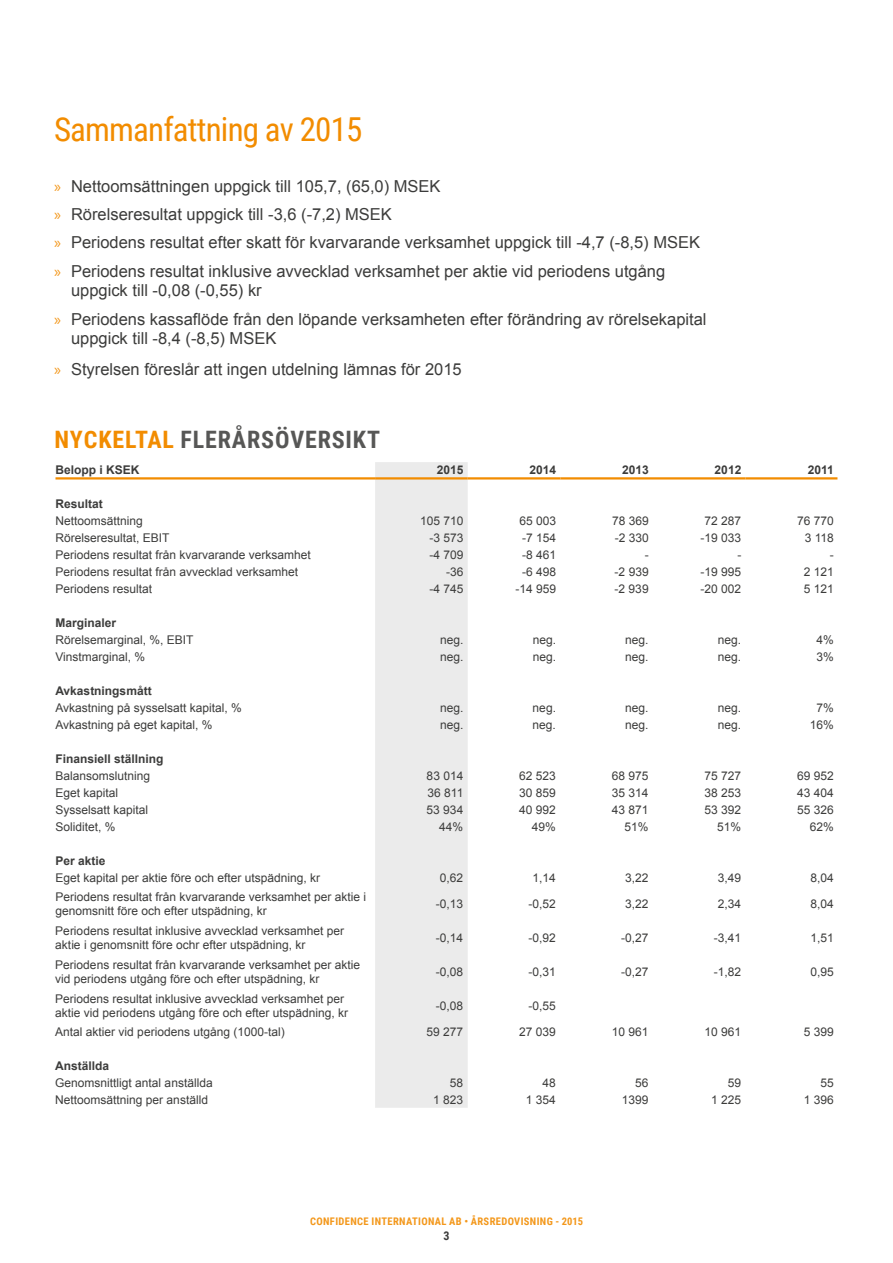
<style>
.page{position:relative;width:893px;height:1263px;background:#fff}
.page>*{position:absolute;margin:0;border:0;box-sizing:border-box;transform-origin:0 0}
.t1{font:33px "Roboto Condensed";letter-spacing:-.025em;color:#f28c00}
.t2{font:700 24px "Roboto Condensed";letter-spacing:.035em;color:#575756}
.t3{font:16.5px/28.3px "Arial";color:#3c3c3b}
.t4{font:12px/14.4px "Arial";color:#3c3c3b}
.t5{font:700 12px "Arial";color:#3c3c3b}
.t6{font:700 12px "Roboto Condensed";color:#3c3c3b}
.t7{font:700 10.5px "Roboto Condensed";letter-spacing:.035em;color:#f3971a}
.s1{font-family:"Myriad Pro";color:#f3971a}
.s2{color:#f28c00}
</style>
<div class="page">
<div style="left:375px;top:462px;width:93px;height:646px;background:#ebebeb"></div>
<hr style="left:56px;top:477px;width:319px;height:2px;background:#f28c00">
<hr style="left:375px;top:477px;width:93px;height:2px;background:#f28c00">
<hr style="left:468px;top:477px;width:92px;height:2px;background:#f28c00">
<hr style="left:560px;top:477px;width:93px;height:2px;background:#f28c00">
<hr style="left:653px;top:477px;width:93px;height:2px;background:#f28c00">
<hr style="left:746px;top:477px;width:91px;height:2px;background:#f28c00">
<h1 class="t1" style="left:54px;top:106px;width:310px">Sammanfattning av 2015</h1>
<p class="t3" style="left:54px;top:172px;width:648px"><span class="s1">»</span> Nettoomsättningen uppgick till 105,7, (65,0) MSEK<br><span class="s1">»</span> Rörelseresultat uppgick till -3,6 (-7,2) MSEK<br><span class="s1">»</span> Periodens resultat efter skatt för kvarvarande verksamhet uppgick till -4,7 (-8,5) MSEK <span class="s1">»</span> Periodens resultat inklusive avvecklad verksamhet per aktie vid periodens utgång</p>
<h3 class="t3" style="left:54px;top:277px;width:654px;text-indent:17px">uppgick till -0,08 (-0,55) kr<br><span class="s1">»</span> Periodens kassaflöde från den löpande verksamheten efter förändring av rörelsekapital</h3>
<h3 class="t3" style="left:54px;top:324px;width:409px;line-height:30.2px;text-indent:17px">uppgick till -8,4 (-8,5) MSEK<br><span class="s1">»</span> Styrelsen föreslår att ingen utdelning lämnas för 2015</h3>
<h2 class="t2" style="left:54px;top:423px;width:327px"><span class="s2">NYCKELTAL</span> FLERÅRSÖVERSIKT</h2>
<p class="t5" style="left:56px;top:462px;width:86px">Belopp i KSEK</p>
<p class="t5" style="left:437px;top:462px;width:28px">2015</p>
<p class="t5" style="left:529px;top:462px;width:28px">2014</p>
<p class="t5" style="left:622px;top:462px;width:28px">2013</p>
<p class="t5" style="left:715px;top:462px;width:28px">2012</p>
<p class="t5" style="left:808px;top:462px;width:28px">2011</p>
<p class="t5" style="left:55px;top:496px;width:49px">Resultat</p>
<p class="t4" style="left:55px;top:514px;width:89px">Nettoomsättning</p>
<p class="t4" style="left:420px;top:514px;width:45px">105 710</p>
<p class="t4" style="left:519px;top:514px;width:38px">65 003</p>
<p class="t4" style="left:612px;top:514px;width:38px">78 369</p>
<p class="t4" style="left:705px;top:514px;width:38px">72 287</p>
<p class="t4" style="left:797px;top:514px;width:38px">76 770</p>
<p class="t4" style="left:55px;top:531px;width:116px">Rörelseresultat, EBIT</p>
<p class="t4" style="left:429px;top:531px;width:36px">-3 573</p>
<p class="t4" style="left:522px;top:531px;width:36px">-7 154</p>
<p class="t4" style="left:615px;top:531px;width:36px">-2 330</p>
<p class="t4" style="left:701px;top:531px;width:42px">-19 033</p>
<p class="t4" style="left:805px;top:531px;width:31px">3 118</p>
<p class="t4" style="left:55px;top:548px;width:257px">Periodens resultat från kvarvarande verksamhet</p>
<p class="t4" style="left:429px;top:548px;width:36px">-4 709</p>
<p class="t4" style="left:522px;top:548px;width:36px">-8 461</p>
<p class="t4" style="left:645px;top:548px;width:5px">-</p>
<p class="t4" style="left:737px;top:548px;width:5px">-</p>
<p class="t4" style="left:830px;top:548px;width:5px">-</p>
<p class="t4" style="left:55px;top:565px;width:244px">Periodens resultat från avvecklad verksamhet</p>
<p class="t4" style="left:446px;top:565px;width:19px">-36</p>
<p class="t4" style="left:522px;top:565px;width:36px">-6 498</p>
<p class="t4" style="left:615px;top:565px;width:36px">-2 939</p>
<p class="t4" style="left:701px;top:565px;width:42px">-19 995</p>
<p class="t4" style="left:804px;top:565px;width:32px">2 121</p>
<p class="t4" style="left:55px;top:582px;width:98px">Periodens resultat</p>
<p class="t4" style="left:429px;top:582px;width:36px">-4 745</p>
<p class="t4" style="left:515px;top:582px;width:42px">-14 959</p>
<p class="t4" style="left:615px;top:582px;width:36px">-2 939</p>
<p class="t4" style="left:701px;top:582px;width:42px">-20 002</p>
<p class="t4" style="left:804px;top:582px;width:32px">5 121</p>
<p class="t5" style="left:55px;top:615px;width:62px">Marginaler</p>
<p class="t4" style="left:55px;top:633px;width:140px">Rörelsemarginal, %, EBIT</p>
<p class="t4" style="left:440px;top:633px;width:25px">neg.</p>
<p class="t4" style="left:533px;top:633px;width:25px">neg.</p>
<p class="t4" style="left:625px;top:633px;width:25px">neg.</p>
<p class="t4" style="left:718px;top:633px;width:25px">neg.</p>
<p class="t4" style="left:816px;top:633px;width:19px">4%</p>
<p class="t4" style="left:55px;top:650px;width:91px">Vinstmarginal, %</p>
<p class="t4" style="left:440px;top:650px;width:25px">neg.</p>
<p class="t4" style="left:533px;top:650px;width:25px">neg.</p>
<p class="t4" style="left:625px;top:650px;width:25px">neg.</p>
<p class="t4" style="left:718px;top:650px;width:25px">neg.</p>
<p class="t4" style="left:816px;top:650px;width:19px">3%</p>
<p class="t5" style="left:55px;top:683px;width:98px">Avkastningsmått</p>
<p class="t4" style="left:55px;top:701px;width:188px">Avkastning på sysselsatt kapital, %</p>
<p class="t4" style="left:440px;top:701px;width:25px">neg.</p>
<p class="t4" style="left:533px;top:701px;width:25px">neg.</p>
<p class="t4" style="left:625px;top:701px;width:25px">neg.</p>
<p class="t4" style="left:718px;top:701px;width:25px">neg.</p>
<p class="t4" style="left:816px;top:701px;width:19px">7%</p>
<p class="t4" style="left:55px;top:718px;width:159px">Avkastning på eget kapital, %</p>
<p class="t4" style="left:440px;top:718px;width:25px">neg.</p>
<p class="t4" style="left:533px;top:718px;width:25px">neg.</p>
<p class="t4" style="left:625px;top:718px;width:25px">neg.</p>
<p class="t4" style="left:718px;top:718px;width:25px">neg.</p>
<p class="t4" style="left:810px;top:718px;width:26px">16%</p>
<p class="t5" style="left:55px;top:751px;width:110px">Finansiell ställning</p>
<p class="t4" style="left:55px;top:769px;width:96px">Balansomslutning</p>
<p class="t4" style="left:427px;top:769px;width:38px">83 014</p>
<p class="t4" style="left:519px;top:769px;width:38px">62 523</p>
<p class="t4" style="left:612px;top:769px;width:38px">68 975</p>
<p class="t4" style="left:704px;top:769px;width:38px">75 727</p>
<p class="t4" style="left:797px;top:769px;width:38px">69 952</p>
<p class="t4" style="left:55px;top:786px;width:64px">Eget kapital</p>
<p class="t4" style="left:427px;top:786px;width:37px">36 811</p>
<p class="t4" style="left:519px;top:786px;width:38px">30 859</p>
<p class="t4" style="left:612px;top:786px;width:38px">35 314</p>
<p class="t4" style="left:704px;top:786px;width:38px">38 253</p>
<p class="t4" style="left:797px;top:786px;width:38px">43 404</p>
<p class="t4" style="left:55px;top:803px;width:94px">Sysselsatt kapital</p>
<p class="t4" style="left:427px;top:803px;width:38px">53 934</p>
<p class="t4" style="left:519px;top:803px;width:38px">40 992</p>
<p class="t4" style="left:612px;top:803px;width:38px">43 871</p>
<p class="t4" style="left:704px;top:803px;width:38px">53 392</p>
<p class="t4" style="left:797px;top:803px;width:38px">55 326</p>
<p class="t4" style="left:55px;top:820px;width:62px">Soliditet, %</p>
<p class="t4" style="left:439px;top:820px;width:26px">44%</p>
<p class="t4" style="left:532px;top:820px;width:26px">49%</p>
<p class="t4" style="left:625px;top:820px;width:26px">51%</p>
<p class="t4" style="left:717px;top:820px;width:26px">51%</p>
<p class="t4" style="left:810px;top:820px;width:26px">62%</p>
<p class="t5" style="left:55px;top:853px;width:52px">Per aktie</p>
<p class="t4" style="left:55px;top:871px;width:266px">Eget kapital per aktie före och efter utspädning, kr</p>
<p class="t4" style="left:440px;top:871px;width:25px">0,62</p>
<p class="t4" style="left:533px;top:871px;width:25px">1,14</p>
<p class="t4" style="left:625px;top:871px;width:25px">3,22</p>
<p class="t4" style="left:718px;top:871px;width:25px">3,49</p>
<p class="t4" style="left:810px;top:871px;width:25px">8,04</p>
<p class="t4" style="left:55px;top:889px;width:312px">Periodens resultat från kvarvarande verksamhet per aktie i genomsnitt före och efter utspädning, kr</p>
<p class="t4" style="left:436px;top:897px;width:29px">-0,13</p>
<p class="t4" style="left:529px;top:897px;width:29px">-0,52</p>
<p class="t4" style="left:625px;top:897px;width:25px">3,22</p>
<p class="t4" style="left:718px;top:897px;width:25px">2,34</p>
<p class="t4" style="left:810px;top:897px;width:25px">8,04</p>
<p class="t4" style="left:55px;top:923px;width:290px">Periodens resultat inklusive avvecklad verksamhet per aktie i genomsnitt före ochr efter utspädning, kr</p>
<p class="t4" style="left:436px;top:931px;width:29px">-0,14</p>
<p class="t4" style="left:529px;top:931px;width:29px">-0,92</p>
<p class="t4" style="left:621px;top:931px;width:29px">-0,27</p>
<p class="t4" style="left:714px;top:931px;width:29px">-3,41</p>
<p class="t4" style="left:810px;top:931px;width:25px">1,51</p>
<p class="t4" style="left:55px;top:957px;width:306px">Periodens resultat från kvarvarande verksamhet per aktie vid periodens utgång före och efter utspädning, kr</p>
<p class="t4" style="left:436px;top:965px;width:29px">-0,08</p>
<p class="t4" style="left:529px;top:965px;width:29px">-0,31</p>
<p class="t4" style="left:621px;top:965px;width:29px">-0,27</p>
<p class="t4" style="left:714px;top:965px;width:29px">-1,82</p>
<p class="t4" style="left:810px;top:965px;width:25px">0,95</p>
<p class="t4" style="left:55px;top:991px;width:294px">Periodens resultat inklusive avvecklad verksamhet per aktie vid periodens utgång före och efter utspädning, kr</p>
<p class="t4" style="left:436px;top:999px;width:29px">-0,08</p>
<p class="t4" style="left:528px;top:999px;width:29px">-0,55</p>
<p class="t4" style="left:55px;top:1024px;width:231px">Antal aktier vid periodens utgång (1000-tal)</p>
<p class="t4" style="left:427px;top:1024px;width:38px">59 277</p>
<p class="t4" style="left:519px;top:1024px;width:38px">27 039</p>
<p class="t4" style="left:612px;top:1024px;width:38px">10 961</p>
<p class="t4" style="left:704px;top:1024px;width:38px">10 961</p>
<p class="t4" style="left:804px;top:1024px;width:32px">5 399</p>
<p class="t5" style="left:55px;top:1057px;width:56px">Anställda</p>
<p class="t4" style="left:55px;top:1075px;width:159px">Genomsnittligt antal anställda</p>
<p class="t4" style="left:450px;top:1075px;width:15px">58</p>
<p class="t4" style="left:542px;top:1075px;width:15px">48</p>
<p class="t4" style="left:635px;top:1075px;width:15px">56</p>
<p class="t4" style="left:728px;top:1075px;width:15px">59</p>
<p class="t4" style="left:820px;top:1075px;width:15px">55</p>
<p class="t4" style="left:55px;top:1092px;width:154px">Nettoomsättning per anställd</p>
<p class="t4" style="left:433px;top:1092px;width:32px">1 823</p>
<p class="t4" style="left:526px;top:1092px;width:32px">1 354</p>
<p class="t4" style="left:622px;top:1092px;width:28px">1399</p>
<p class="t4" style="left:711px;top:1092px;width:32px">1 225</p>
<p class="t4" style="left:804px;top:1092px;width:32px">1 396</p>
<p class="t7" style="left:310px;top:1214px;width:274px">CONFIDENCE INTERNATIONAL AB • ÅRSREDOVISNING - 2015</p>
<p class="t6" style="left:443px;top:1227px;width:8px">3</p>
</div>
